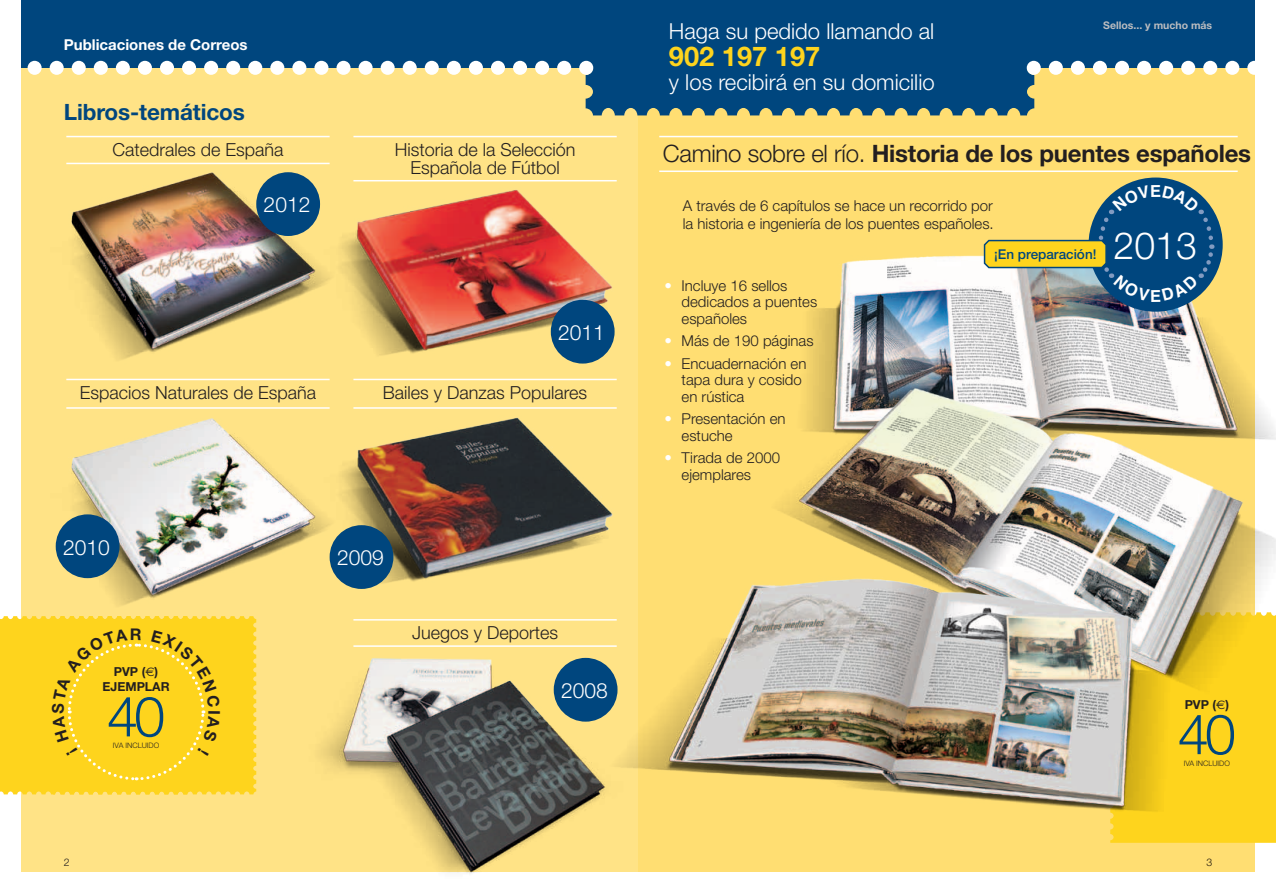
<style>
.page{position:relative;width:1276px;height:893px;background:#fff}
.page>*{position:absolute;margin:0;border:0;box-sizing:border-box;transform-origin:0 0}
.t1{font:300 55.8px "Helvetica Neue";color:#00467e}
.t2{font:300 37.5px "Helvetica Neue";color:#fff}
.t3{font:700 27.15px "Helvetica Neue";color:#fed41d}
.t4{font:700 24px "Helvetica Neue";letter-spacing:-.01em;color:#231f20}
.t5{font:700 22.5px "Helvetica Neue";letter-spacing:-.005em;color:#00467e}
.t6{font:300 22.05px "Helvetica Neue";color:#fff}
.t7{font:300 21px "Helvetica Neue";color:#fff}
.t8{font:300 18px/18px "Helvetica Neue";color:#231f20;text-align:center}
.t9{font:300 15px/16.5px "Helvetica Neue";color:#231f20}
.t10{font:700 15px "Helvetica Neue";color:#fff}
.t11{font:500 13.5px "Helvetica Neue";color:#00467e}
.t12{font:700 12.45px/14.9px "Helvetica Neue";color:#231f20;text-align:center}
.t13{font:700 10.5px "Helvetica Neue";color:#bcbdc0}
.t14{font:300 10.5px "Helvetica Neue";color:#231f20}
.t15{font:300 7.5px "Helvetica Neue";color:#231f20}
.s1{font-family:"Euro Sans";font-weight:400}
.s2{font-weight:300}
.s3{color:#fff}
</style>
<div class="page">
<div style="left:638px;top:28px;width:616px;height:844px;background:#ffde72"></div>
<img style="left:807px;top:243px;width:448px;height:138px">
<div style="left:1110px;top:705px;width:166px;height:138px;background:#fed41d"></div>
<div style="left:21px;top:28px;width:617px;height:844px;background:#ffe386"></div>
<div style="left:21px;top:0;width:1233px;height:68px;background:#00467e"></div>
<img style="left:66px;top:162px;width:264px;height:197px">
<hr style="left:66px;top:136px;width:264px;height:1px;background:#fff">
<hr style="left:66px;top:163px;width:264px;height:1px;background:#fff">
<img style="left:55px;top:418px;width:258px;height:204px">
<hr style="left:66px;top:379px;width:264px;height:1px;background:#fff">
<hr style="left:66px;top:407px;width:264px;height:2px;background:#fff">
<img style="left:313px;top:187px;width:302px;height:172px">
<hr style="left:353px;top:136px;width:264px;height:1px;background:#fff">
<hr style="left:353px;top:180px;width:264px;height:1px;background:#fff">
<img style="left:313px;top:417px;width:300px;height:172px">
<hr style="left:353px;top:379px;width:264px;height:1px;background:#fff">
<hr style="left:353px;top:407px;width:264px;height:2px;background:#fff">
<img style="left:320px;top:657px;width:282px;height:217px">
<hr style="left:353px;top:619px;width:264px;height:2px;background:#fff">
<hr style="left:353px;top:645px;width:264px;height:2px;background:#fff">
<img style="left:778px;top:381px;width:498px;height:324px">
<hr style="left:659px;top:136px;width:578px;height:1px;background:#fff">
<hr style="left:659px;top:171px;width:578px;height:1px;background:#fff">
<div style="left:554px;top:658px;width:63px;height:64px;background:#00467e;border-radius:50%"></div>
<div style="left:56px;top:514px;width:63px;height:64px;background:#00467e;border-radius:50%"></div>
<div style="left:256px;top:172px;width:64px;height:64px;background:#00467e;border-radius:50%"></div>
<div style="left:330px;top:525px;width:63px;height:64px;background:#00467e;border-radius:50%"></div>
<div style="left:551px;top:300px;width:63px;height:64px;background:#00467e;border-radius:50%"></div>
<div style="left:1088px;top:178px;width:134px;height:134px;background:#00467e;border-radius:50%"></div>
<img style="left:602px;top:557px;width:582px;height:274px">
<svg style="left:585px;top:60px;width:449px;height:55px;fill:#00467e"></svg>
<svg style="left:27px;top:61px;width:566px;height:14px"></svg>
<svg style="left:1026px;top:61px;width:229px;height:14px"></svg>
<div style="left:0;top:616px;width:256px;height:178px;background:#fed41d"></div>
<svg style="left:983px;top:185px;width:233px;height:116px"></svg>
<p class="t10" style="left:64px;top:35px;width:185px">Publicaciones de Correos</p>
<h3 class="t5" style="left:64px;top:98px;width:183px">Libros-temáticos</h3>
<p class="t8" style="left:112px;top:141px;width:173px">Catedrales de España</p>
<h3 class="t7" style="left:264px;top:192px;width:48px">2012</h3>
<p class="t8" style="left:80px;top:384px;width:238px">Espacios Naturales de España</p>
<p class="t8" style="left:395px;top:141px;width:182px">Historia de la Selección<br>Española de Fútbol</p>
<h3 class="t7" style="left:558px;top:320px;width:48px">2011</h3>
<p class="t8" style="left:383px;top:384px;width:206px">Bailes y Danzas Populares</p>
<h3 class="t7" style="left:63px;top:534px;width:48px">2010</h3>
<p class="t12" style="left:102px;top:664px;width:67px">PVP (<span class="s1">e</span>)<br>EJEMPLAR</p>
<h1 class="t1" style="left:107px;top:682px;width:60px">40</h1>
<p class="t15" style="left:113px;top:741px;width:48px">IVA INCLUIDO</p>
<p class="t14" style="left:64px;top:856px;width:7px">2</p>
<h3 class="t7" style="left:337px;top:545px;width:48px">2009</h3>
<p class="t8" style="left:412px;top:623px;width:148px">Juegos y Deportes</p>
<h3 class="t7" style="left:561px;top:678px;width:48px">2008</h3>
<h3 class="t6" style="left:669px;top:18px;width:267px">Haga su pedido llamando al</h3>
<h3 class="t3" style="left:669px;top:40px;width:153px">902 197 197</h3>
<h3 class="t6" style="left:669px;top:68px;width:267px">y los recibirá en su domicilio</h3>
<p class="t13" style="left:1103px;top:19px;width:110px">Sellos... y mucho más</p>
<h3 class="t4" style="left:663px;top:138px;width:590px"><span class="s2">Camino sobre el río.</span> Historia de los puentes españoles</h3>
<p class="t9" style="left:683px;top:197px;width:312px;line-height:18px">A través de 6 capítulos se hace un recorrido por la historia e ingeniería de los puentes españoles.</p>
<p class="t9" style="left:681px;top:277px;width:137px;text-indent:-17px"><span class="s3">•</span> Incluye 16 sellos dedicados a puentes españoles</p>
<p class="t9" style="left:664px;top:332px;width:150px"><span class="s3">•</span> Más de 190 páginas</p>
<p class="t9" style="left:681px;top:355px;width:126px;text-indent:-17px"><span class="s3">•</span> Encuadernación en tapa dura y cosido en rústica</p>
<p class="t9" style="left:681px;top:410px;width:105px;text-indent:-17px"><span class="s3">•</span> Presentación en estuche</p>
<p class="t9" style="left:681px;top:449px;width:100px;text-indent:-17px"><span class="s3">•</span> Tirada de 2000 ejemplares</p>
<p class="t11" style="left:994px;top:246px;width:104px">¡En preparación!</p>
<h2 class="t2" style="left:1113px;top:223px;width:85px">2013</h2>
<p class="t12" style="left:1184px;top:697px;width:46px">PVP (<span class="s1">e</span>)</p>
<h1 class="t1" style="left:1177px;top:700px;width:60px">40</h1>
<p class="t15" style="left:1183px;top:759px;width:48px">IVA INCLUIDO</p>
<p class="t14" style="left:1206px;top:856px;width:7px">3</p>
</div>
